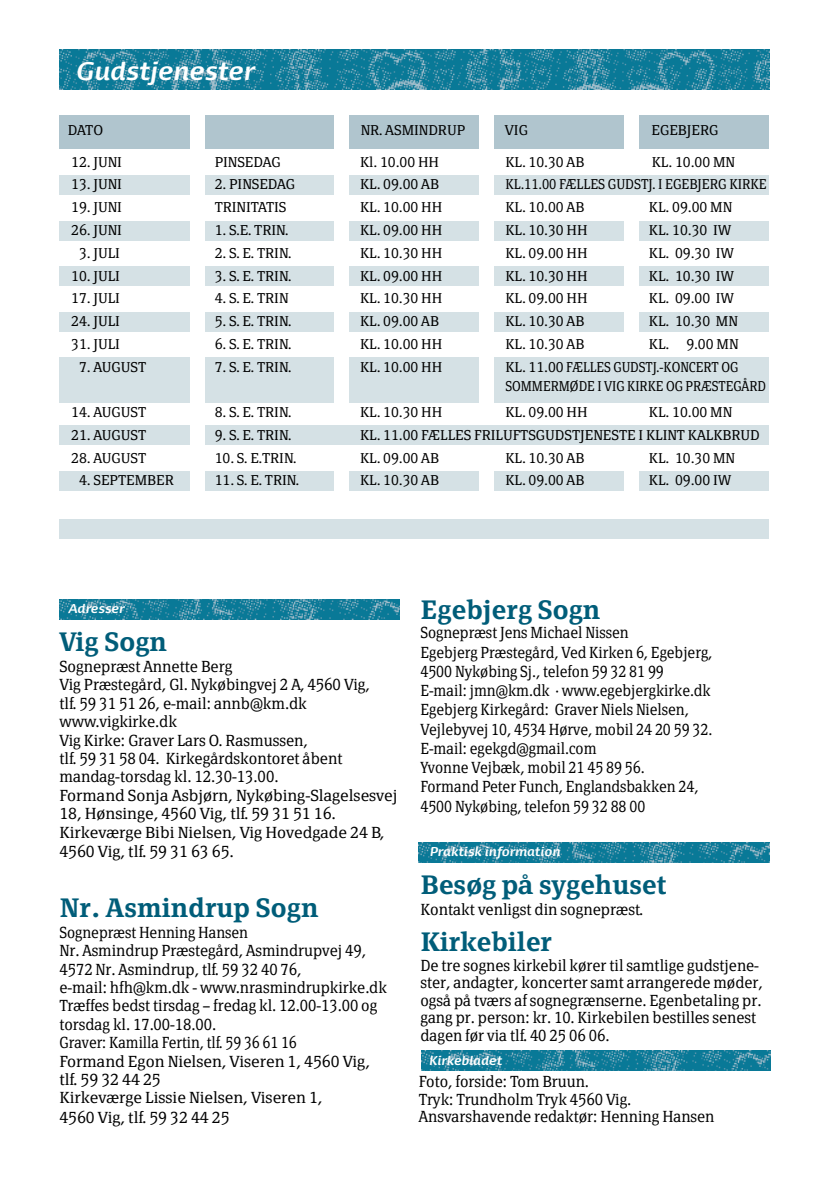
<style>
.page{position:relative;width:819px;height:1191px;background:#fff}
.page>*{position:absolute;margin:0;border:0;box-sizing:border-box;transform-origin:0 0}
.t1{font:600 26.25px "Page Serif TF";color:#005d79}
.t2{font:italic 700 24.5px "Dancer TF";color:#fff}
.t3{font:300 15.75px/18.6px "Page Serif TF";color:#000;scale:.9 1}
.t4{font:300 15.75px/18.6px "Page Serif TF";color:#000;scale:.95 1}
.t5{font:300 15.75px/17.5px "Page Serif TF";color:#000;scale:.94 1}
.t6{font:300 14px/19.2px "Page Serif TF";color:#000}
.t7{font:300 14px "Page Serif TF";color:#000;scale:.92 1}
.t8{font:italic 700 12.25px "Dancer TF";color:#fff}
</style>
<div class="page">
<img style="left:59px;top:50px;width:710px;height:39px">
<img style="left:422px;top:1050px;width:348px;height:20px">
<img style="left:419px;top:842px;width:350px;height:20px">
<img style="left:59px;top:599px;width:340px;height:20px">
<div style="left:60px;top:116px;width:709px;height:33px;background:#b0c5ce"></div>
<div style="left:60px;top:175px;width:709px;height:20px;background:#d5e1e5"></div>
<div style="left:59px;top:221px;width:710px;height:20px;background:#d5e1e5"></div>
<div style="left:59px;top:266px;width:710px;height:20px;background:#d5e1e5"></div>
<div style="left:59px;top:311px;width:710px;height:20px;background:#d5e1e5"></div>
<div style="left:59px;top:471px;width:710px;height:20px;background:#d5e1e5"></div>
<div style="left:624px;top:208px;width:15px;height:380px;background:#fff"></div>
<div style="left:624px;top:95px;width:15px;height:61px;background:#fff"></div>
<div style="left:59px;top:357px;width:710px;height:45px;background:#d5e1e5"></div>
<div style="left:334px;top:93px;width:15px;height:502px;background:#fff"></div>
<div style="left:479px;top:99px;width:15px;height:489px;background:#fff"></div>
<div style="left:60px;top:425px;width:709px;height:20px;background:#d5e1e5"></div>
<div style="left:189px;top:96px;width:15px;height:499px;background:#fff"></div>
<div style="left:59px;top:519px;width:710px;height:19px;background:#d5e1e5"></div>
<h2 class="t2" style="left:75px;top:55px;width:180px">Gudstjenester</h2>
<p class="t6" style="left:68px;top:120px;width:37px">DATO</p>
<p class="t6" style="left:361px;top:120px;width:106px">NR. ASMINDRUP</p>
<p class="t6" style="left:504px;top:120px;width:25px">VIG</p>
<p class="t6" style="left:651px;top:120px;width:68px">EGEBJERG</p>
<p class="t6" style="left:71px;top:152px;width:52px">12. JUNI</p>
<p class="t6" style="left:215px;top:152px;width:67px">PINSEDAG</p>
<p class="t6" style="left:360px;top:152px;width:80px">Kl. 10.00 HH</p>
<p class="t6" style="left:505px;top:152px;width:80px">KL. 10.30 AB</p>
<p class="t6" style="left:651px;top:152px;width:85px">KL. 10.00 MN</p>
<p class="t6" style="left:71px;top:175px;width:52px">13. JUNI</p>
<p class="t6" style="left:215px;top:175px;width:82px">2. PINSEDAG</p>
<p class="t6" style="left:360px;top:175px;width:80px">KL. 09.00 AB</p>
<p class="t7" style="left:505px;top:176px;width:285px">KL.11.00 FÆLLES GUDSTJ. I EGEBJERG KIRKE</p>
<p class="t6" style="left:71px;top:198px;width:52px">19. JUNI</p>
<p class="t6" style="left:215px;top:198px;width:73px">TRINITATIS</p>
<p class="t6" style="left:360px;top:198px;width:84px">KL. 10.00 HH</p>
<p class="t6" style="left:505px;top:198px;width:80px">KL. 10.00 AB</p>
<p class="t6" style="left:649px;top:198px;width:85px">KL. 09.00 MN</p>
<p class="t6" style="left:71px;top:220px;width:52px">26. JUNI</p>
<p class="t6" style="left:215px;top:220px;width:76px">1. S.E. TRIN.</p>
<p class="t6" style="left:360px;top:220px;width:84px">KL. 09.00 HH</p>
<p class="t6" style="left:505px;top:220px;width:84px">KL. 10.30 HH</p>
<p class="t6" style="left:649px;top:220px;width:84px">KL. 10.30 IW</p>
<p class="t6" style="left:79px;top:243px;width:42px">3. JULI</p>
<p class="t6" style="left:215px;top:243px;width:78px">2. S. E. TRIN.</p>
<p class="t6" style="left:360px;top:243px;width:84px">KL. 10.30 HH</p>
<p class="t6" style="left:505px;top:243px;width:84px">KL. 09.00 HH</p>
<p class="t6" style="left:649px;top:243px;width:87px">KL. 09.30 IW</p>
<p class="t6" style="left:71px;top:266px;width:50px">10. JULI</p>
<p class="t6" style="left:215px;top:266px;width:78px">3. S. E. TRIN.</p>
<p class="t6" style="left:360px;top:266px;width:84px">KL. 09.00 HH</p>
<p class="t6" style="left:505px;top:266px;width:84px">KL. 10.30 HH</p>
<p class="t6" style="left:649px;top:266px;width:87px">KL. 10.30 IW</p>
<p class="t6" style="left:71px;top:289px;width:50px">17. JULI</p>
<p class="t6" style="left:215px;top:289px;width:75px">4. S. E. TRIN</p>
<p class="t6" style="left:360px;top:289px;width:84px">KL. 10.30 HH</p>
<p class="t6" style="left:505px;top:289px;width:84px">KL. 09.00 HH</p>
<p class="t6" style="left:649px;top:289px;width:87px">KL. 09.00 IW</p>
<p class="t6" style="left:71px;top:311px;width:50px">24. JULI</p>
<p class="t6" style="left:215px;top:311px;width:78px">5. S. E. TRIN.</p>
<p class="t6" style="left:360px;top:311px;width:80px">KL. 09.00 AB</p>
<p class="t6" style="left:505px;top:311px;width:80px">KL. 10.30 AB</p>
<p class="t6" style="left:649px;top:311px;width:90px">KL. 10.30 MN</p>
<p class="t6" style="left:71px;top:334px;width:50px">31. JULI</p>
<p class="t6" style="left:215px;top:334px;width:78px">6. S. E. TRIN.</p>
<p class="t6" style="left:360px;top:334px;width:84px">KL. 10.00 HH</p>
<p class="t6" style="left:505px;top:334px;width:80px">KL. 10.30 AB</p>
<p class="t6" style="left:649px;top:334px;width:91px">KL. 9.00 MN</p>
<p class="t6" style="left:79px;top:357px;width:69px">7. AUGUST</p>
<p class="t6" style="left:215px;top:357px;width:78px">7. S. E. TRIN.</p>
<p class="t6" style="left:360px;top:357px;width:84px">KL. 10.00 HH</p>
<p class="t6" style="left:505px;top:357px;width:262px">KL. 11.00 FÆLLES GUDSTJ.-KONCERT OG<br>SOMMERMØDE I VIG KIRKE OG PRÆSTEGÅRD</p>
<p class="t6" style="left:71px;top:402px;width:77px">14. AUGUST</p>
<p class="t6" style="left:215px;top:402px;width:78px">8. S. E. TRIN.</p>
<p class="t6" style="left:360px;top:402px;width:84px">KL. 10.30 HH</p>
<p class="t6" style="left:505px;top:402px;width:84px">KL. 09.00 HH</p>
<p class="t6" style="left:649px;top:402px;width:85px">KL. 10.00 MN</p>
<p class="t6" style="left:71px;top:425px;width:77px">21. AUGUST</p>
<p class="t6" style="left:215px;top:425px;width:78px">9. S. E. TRIN.</p>
<p class="t6" style="left:360px;top:425px;width:401px">KL. 11.00 FÆLLES FRILUFTSGUDSTJENESTE I KLINT KALKBRUD</p>
<p class="t6" style="left:71px;top:448px;width:77px">28. AUGUST</p>
<p class="t6" style="left:215px;top:448px;width:83px">10. S. E.TRIN.</p>
<p class="t6" style="left:360px;top:448px;width:80px">KL. 09.00 AB</p>
<p class="t6" style="left:505px;top:448px;width:80px">KL. 10.30 AB</p>
<p class="t6" style="left:649px;top:448px;width:88px">KL. 10.30 MN</p>
<p class="t6" style="left:79px;top:471px;width:96px">4. SEPTEMBER</p>
<p class="t6" style="left:215px;top:471px;width:86px">11. S. E. TRIN.</p>
<p class="t6" style="left:360px;top:471px;width:80px">KL. 10.30 AB</p>
<p class="t6" style="left:505px;top:471px;width:80px">KL. 09.00 AB</p>
<p class="t6" style="left:649px;top:471px;width:84px">KL. 09.00 IW</p>
<p class="t8" style="left:68px;top:600px;width:58px">Adresser</p>
<h1 class="t1" style="left:59px;top:626px;width:109px">Vig Sogn</h1>
<p class="t4" style="left:59px;top:657px;width:357px">Sognepræst Annette Berg<br>Vig Præstegård, Gl. Nykøbingvej 2 A, 4560 Vig,<br>tlf. 59 31 51 26, e-mail: annb@km.dk www.vigkirke.dk<br>Vig Kirke: Graver Lars O. Rasmussen,<br>tlf. 59 31 58 04. Kirkegårdskontoret åbent mandag-torsdag kl. 12.30-13.00.<br>Formand Sonja Asbjørn, Nykøbing-Slagelsesvej 18, Hønsinge, 4560 Vig, tlf. 59 31 51 16.<br>Kirkeværge Bibi Nielsen, Vig Hovedgade 24 B, 4560 Vig, tlf. 59 31 63 65.</p>
<h1 class="t1" style="left:59px;top:892px;width:260px">Nr. Asmindrup Sogn</h1>
<p class="t3" style="left:59px;top:923px;width:365px">Sognepræst Henning Hansen<br>Nr. Asmindrup Præstegård, Asmindrupvej 49, 4572 Nr. Asmindrup, tlf. 59 32 40 76,<br>e-mail: hfh@km.dk - www.nrasmindrupkirke.dk Træffes bedst tirsdag – fredag kl. 12.00-13.00 og torsdag kl. 17.00-18.00.<br>Graver: Kamilla Fertin, tlf. 59 36 61 16<br>Formand Egon Nielsen, Viseren 1, 4560 Vig, tlf. 59 32 44 25<br>Kirkeværge Lissie Nielsen, Viseren 1,<br>4560 Vig, tlf. 59 32 44 25</p>
<h1 class="t1" style="left:420px;top:594px;width:181px">Egebjerg Sogn</h1>
<p class="t3" style="left:420px;top:623px;width:326px;line-height:19.2px">Sognepræst Jens Michael Nissen<br>Egebjerg Præstegård, Ved Kirken 6, Egebjerg, 4500 Nykøbing Sj., telefon 59 32 81 99<br>E-mail: jmn@km.dk · www.egebjergkirke.dk Egebjerg Kirkegård: Graver Niels Nielsen, Vejlebyvej 10, 4534 Hørve, mobil 24 20 59 32.<br>E-mail: egekgd@gmail.com<br>Yvonne Vejbæk, mobil 21 45 89 56.<br>Formand Peter Funch, Englandsbakken 24, 4500 Nykøbing, telefon 59 32 88 00</p>
<p class="t8" style="left:429px;top:843px;width:132px">Praktisk information</p>
<h1 class="t1" style="left:420px;top:868px;width:247px">Besøg på sygehuset</h1>
<p class="t4" style="left:420px;top:899px;width:236px">Kontakt venligst din sognepræst.</p>
<h1 class="t1" style="left:420px;top:926px;width:133px">Kirkebiler</h1>
<p class="t5" style="left:420px;top:956px;width:365px">De tre sognes kirkebil kører til samtlige gudstjene&shy;ster, andagter, koncerter samt arrangerede møder, også på tværs af sognegrænserne. Egenbetaling pr. gang pr. person: kr. 10. Kirkebilen bestilles senest dagen før via tlf. 40 25 06 06.</p>
<p class="t5" style="left:419px;top:1072px;width:316px">Foto, forside: Tom Bruun.<br>Tryk: Trundholm Tryk 4560 Vig.<br>Ansvarshavende redaktør: Henning Hansen</p>
<p class="t8" style="left:429px;top:1052px;width:74px">Kirkebladet</p>
</div>
